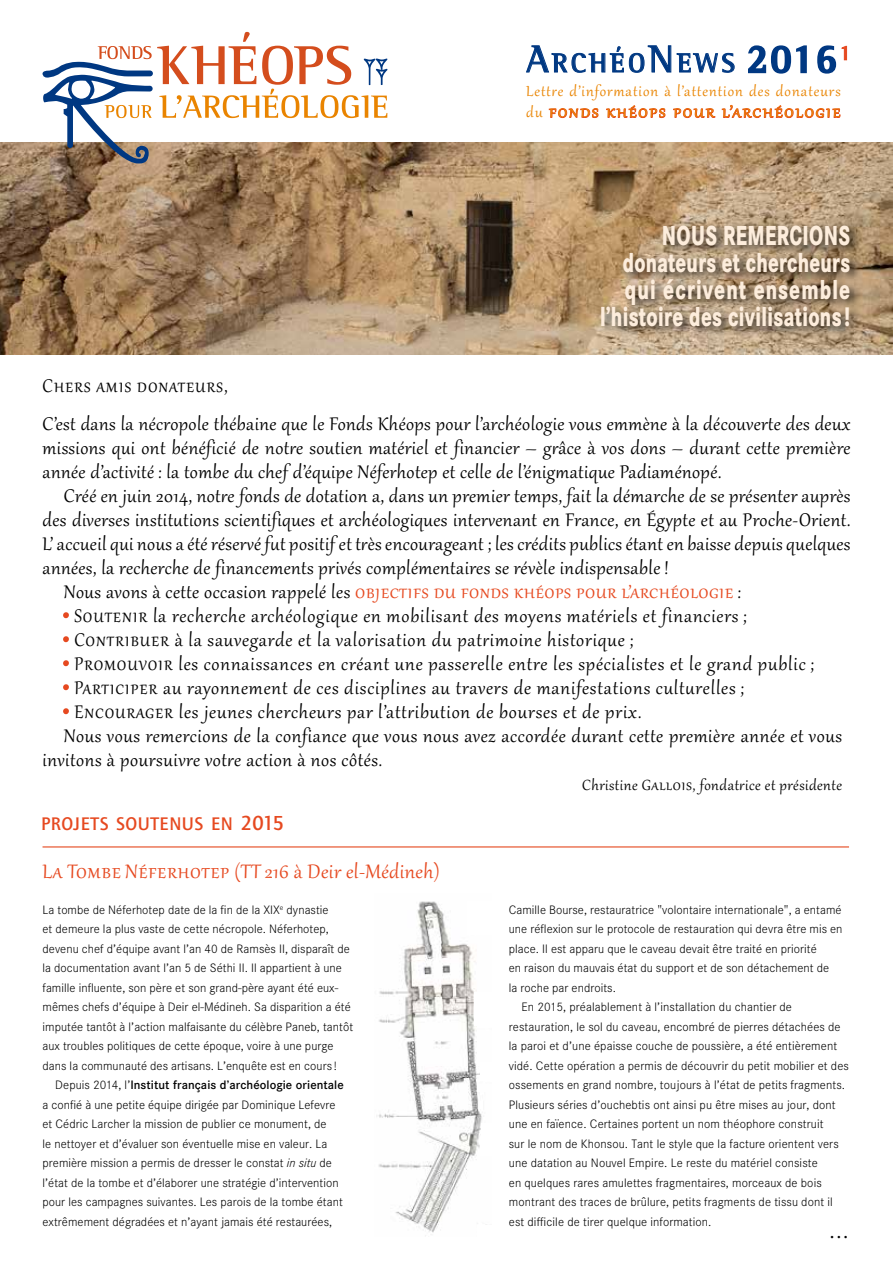
<style>
.page{position:relative;width:893px;height:1263px;background:#fff}
.page>*{position:absolute;margin:0;border:0;box-sizing:border-box;transform-origin:0 0}
.t1{font:700 27.3px "AT Rotis Semi Serif";letter-spacing:.12em;color:#003882}
.t2{font:800 27px/27px "Corporate SBQ3";letter-spacing:.02em;color:#fdeddc;text-align:right;scale:.67 1}
.t3{font:24px "Gabriola";letter-spacing:.02em;color:#e64920}
.t4{font:22.5px/24px "Gabriola";letter-spacing:.02em;color:#000}
.t5{font:22.5px "Gabriola";letter-spacing:.04em;color:#000;scale:.95 1}
.t6{font:22.5px/37.5px "Gabriola";letter-spacing:.02em;color:#000;scale:.95 1}
.t7{font:22.5px "Gabriola";letter-spacing:.025em;color:#e64920}
.t8{font:21px "Minion Pro";color:#000}
.t9{font:20.25px "Gabriola";letter-spacing:.155em;color:#e98400;scale:1.05 1}
.t10{font:700 18.9px "Quay Itc T";letter-spacing:.03em;color:#e64920}
.t11{font:18px "Gabriola";letter-spacing:.06em;color:#e98400}
.t12{font:18px "Gabriola";letter-spacing:.03em;color:#000}
.t13{font:300 12px/19.5px "Corporate SBQ3";letter-spacing:.005em;color:#000}
.s1{font-size:39px}
.s2{font-size:40.5px}
.s3{font-size:18px}
.s4{color:#000}
.s5{color:#e64920}
.s6{font-size:21px}
.s7{font-weight:500}
.s8{font-style:italic}
</style>
<div class="page">
<img style="left:0;top:142px;width:893px;height:212px">
<svg style="left:43px;top:32px;width:344px;height:131px"></svg>
<svg style="left:526px;top:45px;width:209px;height:28px"></svg>
<svg style="left:748px;top:45px;width:59px;height:29px"></svg>
<svg style="left:817px;top:45px;width:30px;height:29px"></svg>
<svg style="left:63px;top:612px;width:6px;height:7px"></svg>
<svg style="left:63px;top:636px;width:6px;height:7px"></svg>
<svg style="left:63px;top:660px;width:6px;height:7px"></svg>
<svg style="left:63px;top:684px;width:6px;height:7px"></svg>
<svg style="left:63px;top:708px;width:6px;height:7px"></svg>
<hr style="left:43px;top:846px;width:806px;height:1px;background:#e64920">
<img style="left:376px;top:901px;width:111px;height:335px">
<div style="left:478px;top:1226px;width:30px;height:18px;background:#fff"></div>
<div style="left:481px;top:1124px;width:20px;height:18px;background:#fff"></div>
<div style="left:480px;top:1138px;width:20px;height:18px;background:#fff"></div>
<div style="left:480px;top:1062px;width:20px;height:18px;background:#fff"></div>
<div style="left:474px;top:992px;width:20px;height:33px;background:#fff"></div>
<div style="left:467px;top:902px;width:29px;height:33px;background:#fff"></div>
<div style="left:598px;top:221px;width:265px;height:116px;background:#000;opacity:.75"></div>
<svg style="left:548px;top:108px;width:51px;height:10px"></svg>
<svg style="left:606px;top:105px;width:60px;height:13px"></svg>
<svg style="left:673px;top:104px;width:168px;height:14px"></svg>
<h1 class="t1" style="left:526px;top:47px;width:326px"><span class="s1">A</span>RCHÉO<span class="s1">N</span>EWS <span class="s2">2016</span><sup>1</sup></h1>
<h3 class="t11" style="left:526px;top:80px;width:316px">Lettre d’information à l’attention des donateurs</h3>
<h3 class="t9" style="left:526px;top:98px;width:301px"><span class="s3">du</span> fonds khéops pour l’archéologie</h3>
<h2 class="t2" style="left:600px;top:222px;width:375px">NOUS REMERCIONS donateurs et chercheurs qui écrivent ensemble l’histoire des civilisations !</h2>
<h3 class="t6" style="left:43px;top:365px;width:852px">Chers amis donateurs,<br>C’est dans la nécropole thébaine que le Fonds Khéops pour l’archéologie vous emmène à la découverte des deux</h3>
<h3 class="t4" style="left:43px;top:434px;width:809px">missions qui ont bénéficié de notre soutien matériel et financier – grâce à vos dons – durant cette première année d’activité : la tombe du chef d’équipe Néferhotep et celle de l’énigmatique Padiaménopé.</h3>
<h3 class="t4" style="left:64px;top:482px;width:788px">Créé en juin 2014, notre fonds de dotation a, dans un premier temps, fait la démarche de se présenter auprès</h3>
<h3 class="t4" style="left:43px;top:506px;width:809px">des diverses institutions scientifiques et archéologiques intervenant en France, en Égypte et au Proche-Orient.</h3>
<h3 class="t4" style="left:43px;top:530px;width:809px">L’accueil qui nous a été réservé fut positif et très encourageant ; les crédits publics étant en baisse depuis quelques</h3>
<h3 class="t4" style="left:42px;top:554px;width:628px">années, la recherche de financements privés complémentaires se révèle indispensable !</h3>
<h3 class="t7" style="left:64px;top:577px;width:679px"><span class="s4">Nous avons à cette occasion rappelé les</span> objectifs du fonds khéops pour l’archéologie<span class="s4">:</span></h3>
<h3 class="t5" style="left:64px;top:601px;width:720px"><span class="s5">•</span> Soutenir la recherche archéologique en mobilisant des moyens matériels et financiers ;</h3>
<h3 class="t5" style="left:64px;top:625px;width:601px"><span class="s5">•</span> Contribuer à la sauvegarde et la valorisation du patrimoine historique ;</h3>
<h3 class="t5" style="left:64px;top:649px;width:791px"><span class="s5">•</span> Promouvoir les connaissances en créant une passerelle entre les spécialistes et le grand public ;</h3>
<h3 class="t5" style="left:64px;top:673px;width:717px"><span class="s5">•</span> Participer au rayonnement de ces disciplines au travers de manifestations culturelles ;</h3>
<h3 class="t5" style="left:64px;top:697px;width:610px"><span class="s5">•</span> Encourager les jeunes chercheurs par l’attribution de bourses et de prix.</h3>
<h3 class="t4" style="left:64px;top:722px;width:780px">Nous vous remercions de la confiance que vous nous avez accordée durant cette première année et vous</h3>
<h3 class="t4" style="left:43px;top:746px;width:341px">invitons à poursuivre votre action à nos côtés.</h3>
<h3 class="t12" style="left:582px;top:773px;width:261px">Christine Gallois, fondatrice et présidente</h3>
<h3 class="t10" style="left:41px;top:813px;width:244px">PROJETS SOUTENUS EN <span class="s6">2015</span></h3>
<h3 class="t3" style="left:43px;top:856px;width:399px">La Tombe Néferhotep (TT 216 à Deir el-Médineh)</h3>
<p class="t13" style="left:43px;top:900px;width:312px">La tombe de Néferhotep date de la fin de la XIX<sup>e</sup> dynastie<br>et demeure la plus vaste de cette nécropole. Néferhotep, devenu chef d’équipe avant l’an 40 de Ramsès II, disparaît de la documentation avant l’an 5 de Séthi II. Il appartient à une famille influente, son père et son grand-père ayant été eux&shy;mêmes chefs d’équipe à Deir el-Médineh. Sa disparition a été imputée tantôt à l’action malfaisante du célèbre Paneb, tantôt aux troubles politiques de cette époque, voire à une purge dans la communauté des artisans. L’enquête est en cours !</p>
<p class="t13" style="left:43px;top:1075px;width:303px;text-indent:13px">Depuis 2014, l’<span class="s7">Institut français d’archéologie orientale </span>a confié à une petite équipe dirigée par Dominique Lefevre et Cédric Larcher la mission de publier ce monument, de<br>le nettoyer et d’évaluer son éventuelle mise en valeur. La première mission a permis de dresser le constat <span class="s8">in situ</span> de l’état de la tombe et d’élaborer une stratégie d’intervention pour les campagnes suivantes. Les parois de la tombe étant extrêmement dégradées et n’ayant jamais été restaurées,</p>
<p class="t13" style="left:509px;top:900px;width:334px">Camille Bourse, restauratrice "volontaire internationale", a entamé</p>
<p class="t13" style="left:509px;top:919px;width:335px">une réflexion sur le protocole de restauration qui devra être mis en</p>
<p class="t13" style="left:509px;top:939px;width:310px">place. Il est apparu que le caveau devait être traité en priorité</p>
<p class="t13" style="left:509px;top:958px;width:322px">en raison du mauvais état du support et de son détachement de</p>
<p class="t13" style="left:509px;top:978px;width:109px">la roche par endroits.</p>
<p class="t13" style="left:522px;top:997px;width:272px">En 2015, préalablement à l’installation du chantier de</p>
<p class="t13" style="left:509px;top:1017px;width:333px">restauration, le sol du caveau, encombré de pierres détachées de</p>
<p class="t13" style="left:509px;top:1036px;width:330px">la paroi et d’une épaisse couche de poussière, a été entièrement</p>
<p class="t13" style="left:509px;top:1056px;width:342px">vidé. Cette opération a permis de découvrir du petit mobilier et des</p>
<p class="t13" style="left:509px;top:1075px;width:338px">ossements en grand nombre, toujours à l’état de petits fragments.</p>
<p class="t13" style="left:509px;top:1095px;width:328px">Plusieurs séries d’ouchebtis ont ainsi pu être mises au jour, dont</p>
<p class="t13" style="left:509px;top:1114px;width:316px">une en faïence. Certaines portent un nom théophore construit</p>
<p class="t13" style="left:509px;top:1134px;width:331px">sur le nom de Khonsou. Tant le style que la facture orientent vers</p>
<p class="t13" style="left:509px;top:1153px;width:310px">une datation au Nouvel Empire. Le reste du matériel consiste</p>
<p class="t13" style="left:509px;top:1173px;width:314px">en quelques rares amulettes fragmentaires, morceaux de bois</p>
<p class="t13" style="left:509px;top:1192px;width:326px">montrant des traces de brûlure, petits fragments de tissu dont il</p>
<p class="t13" style="left:509px;top:1212px;width:204px">est difficile de tirer quelque information.</p>
<h3 class="t8" style="left:829px;top:1217px;width:22px">…</h3>
</div>
